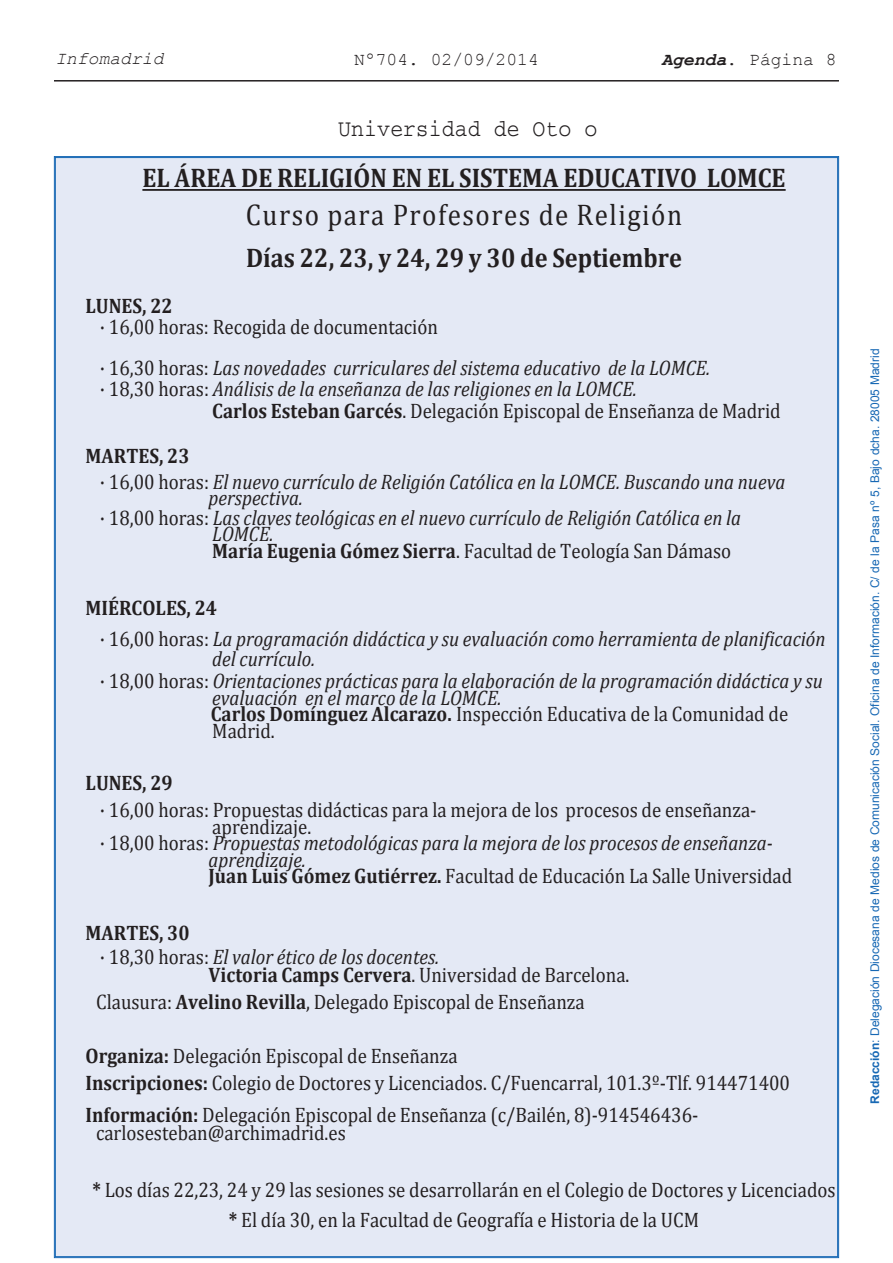
<style>
.page{position:relative;width:893px;height:1263px;background:#fff}
.page>*{position:absolute;margin:0;border:0;box-sizing:border-box;transform-origin:0 0}
.t1{font:30px "Cambria";letter-spacing:.055em;color:#231f20;scale:.9 1}
.t2{font:700 27px "Cambria";color:#231f20;scale:.9 1}
.t3{font:24px "Courier";color:#231f20;scale:.9 1}
.t4{font:21px/16.5px "Cambria";color:#231f20;scale:.9 1}
.t5{font:italic 21px/40.5px "Cambria";color:#231f20;scale:.9 1}
.t6{font:700 21px "Cambria";color:#231f20;scale:.9 1}
.t7{font:18px "Courier New";color:#231f20}
.t8{font:italic 18px "Courier New";color:#231f20}
.t9{font:12px "Arial";color:#1768b4}
.s1{font-weight:700;font-style:italic}
.s2{font-style:normal}
.s3{font-style:italic}
.s4{font-weight:700}
.s5{font-weight:700;font-style:normal}
</style>
<div class="page">
<div style="left:56px;top:158px;width:781px;height:1098px;background:#e4e9f5"></div>
<hr style="left:54px;top:80px;width:785px;height:2px;background:#231f20">
<hr style="left:142px;top:189px;width:644px;height:2px;background:#231f20">
<p class="t8" style="left:55px;top:49px;width:110px">Infomadrid</p>
<p class="t7" style="left:354px;top:50px;width:186px">Nº704. 02/09/2014</p>
<p class="t7" style="left:662px;top:50px;width:176px"><span class="s1">Agenda</span>. Página 8</p>
<p class="t3" style="left:338px;top:121px;width:290px">Universidad de Oto o</p>
<p class="t2" style="left:142px;top:162px;width:716px">EL ÁREA DE RELIGIÓN EN EL SISTEMA EDUCATIVO LOMCE</p>
<h1 class="t1" style="left:246px;top:196px;width:486px">Curso para Profesores de Religión</h1>
<p class="t2" style="left:246px;top:241px;width:486px">Días 22, 23, y 24, 29 y 30 de Septiembre</p>
<p class="t6" style="left:86px;top:293px;width:98px">LUNES, 22</p>
<p class="t5" style="left:100px;top:306px;width:680px"><span class="s2">· 16,00 horas: Recogida de documentación<br>· 16,30 horas:</span> Las novedades curriculares del sistema educativo de la LOMCE.</p>
<p class="t4" style="left:212px;top:377px;width:633px;line-height:22.5px;text-indent:-112px">· 18,30 horas: <span class="s3">Análisis de la enseñanza de las religiones en la LOMCE.<br></span><span class="s4">Carlos Esteban Garcés</span>. Delegación Episcopal de Enseñanza de Madrid</p>
<p class="t5" style="left:100px;top:443px;width:763px;line-height:25.5px;text-indent:-14px"><span class="s5">MARTES, 23<br></span><span class="s2">· 16,00 horas:</span> El nuevo currículo de Religión Católica en la LOMCE. Buscando una nueva</p>
<p class="t5" style="left:100px;top:488px;width:714px;line-height:19.5px;text-indent:109px">perspectiva.<br><span class="s2">· 18,00 horas:</span> Las claves teológicas en el nuevo currículo de Religión Católica en la</p>
<p class="t4" style="left:212px;top:525px;width:578px"><span class="s3">LOMCE.<br></span><span class="s4">María Eugenia Gómez Sierra</span>. Facultad de Teología San Dámaso</p>
<p class="t5" style="left:100px;top:591px;width:808px;line-height:31.5px;text-indent:-14px"><span class="s5">MIÉRCOLES, 24<br></span><span class="s2">· 16,00 horas:</span> La programación didáctica y su evaluación como herramienta de planificación</p>
<p class="t5" style="left:100px;top:647px;width:805px;line-height:22.5px;text-indent:112px">del currículo.<br><span class="s2">· 18,00 horas:</span> Orientaciones prácticas para la elaboración de la programación didáctica y su</p>
<p class="t4" style="left:211px;top:689px;width:643px"><span class="s3">evaluación en el marco de la LOMCE.<br></span><span class="s4">Carlos Domínguez Alcarazo.</span> Inspección Educativa de la Comunidad de<br>Madrid.</p>
<p class="t6" style="left:86px;top:770px;width:98px">LUNES, 29</p>
<p class="t4" style="left:100px;top:801px;width:731px">· 16,00 horas: Propuestas didácticas para la mejora de los procesos de enseñanza-</p>
<p class="t4" style="left:212px;top:818px;width:112px">aprendizaje.</p>
<p class="t5" style="left:100px;top:822px;width:749px"><span class="s2">· 18,00 horas:</span> Propuestas metodológicas para la mejora de los procesos de enseñanza-</p>
<p class="t5" style="left:209px;top:839px;width:110px">aprendizaje.</p>
<p class="t4" style="left:209px;top:867px;width:650px"><span class="s4">Juan Luis Gómez Gutiérrez.</span> Facultad de Educación La Salle Universidad</p>
<p class="t5" style="left:100px;top:921px;width:379px;line-height:24px;text-indent:-14px"><span class="s5">MARTES, 30<br></span><span class="s2">· 18,30 horas:</span> El valor ético de los docentes.</p>
<p class="t4" style="left:96px;top:961px;width:594px;line-height:27px;text-indent:112px"><span class="s4">Victoria Camps Cervera</span>. Universidad de Barcelona.<br>Clausura: <span class="s4">Avelino Revilla</span>, Delegado Episcopal de Enseñanza</p>
<p class="t4" style="left:86px;top:1042px;width:784px;line-height:27px"><span class="s4">Organiza:</span> Delegación Episcopal de Enseñanza<br><span class="s4">Inscripciones:</span> Colegio de Doctores y Licenciados. C/Fuencarral, 101.3º-Tlf. 914471400</p>
<p class="t4" style="left:96px;top:1105px;width:671px;line-height:18px;text-indent:-10px"><span class="s4">Información:</span> Delegación Episcopal de Enseñanza (c/Bailén, 8)-914546436- carlosesteban@archimadrid.es</p>
<p class="t4" style="left:92px;top:1174px;width:827px;line-height:30px;text-align:center"><span class="s4">*</span> Los días 22,23, 24 y 29 las sesiones se desarrollarán en el Colegio de Doctores y Licenciados <span class="s4">*</span> El día 30, en la Facultad de Geografía e Historia de la UCM</p>
<p class="t9" style="left:868px;top:1103px;width:756px;rotate:-90deg"><span class="s4">Redacción</span>: Delegación Diocesana de Medios de Comunicación Social. Oficina de Información. C/ de la Pasa nº 5, Bajo dcha. 28005 Madrid</p>
</div>
